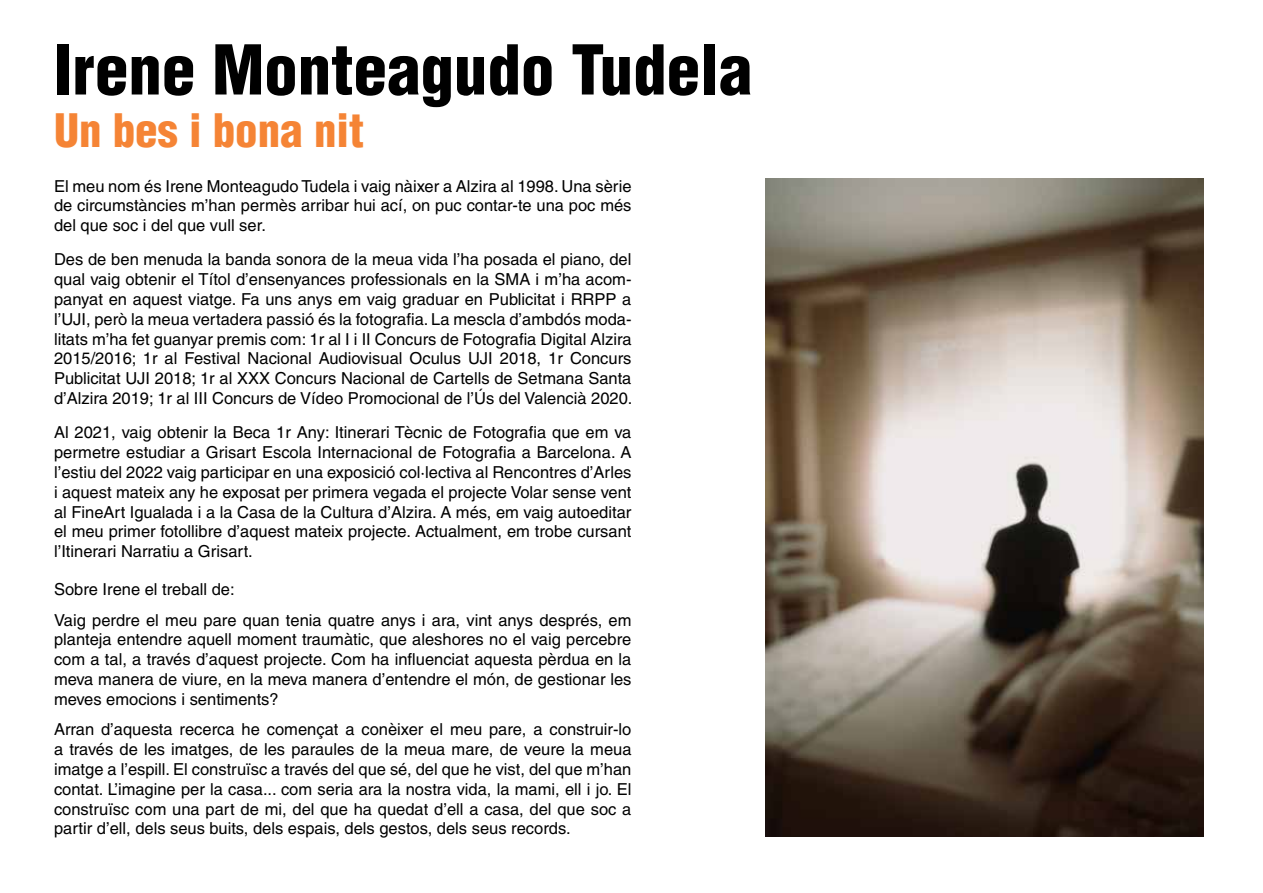
<style>
.page{position:relative;width:1263px;height:893px;background:#fff}
.page>*{position:absolute;margin:0;border:0;box-sizing:border-box;transform-origin:0 0}
.t1{font:900 condensed 66.9px "Helvetica LT";color:#000}
.t2{font:900 condensed 45px "Helvetica LT";color:#f58435}
.t3{font:16.5px/19.8px "Helvetica LT";color:#000;text-align:justify}
</style>
<div class="page">
<img style="left:765px;top:179px;width:439px;height:657px">
<h1 class="t1" style="left:54px;top:28px;width:700px">Irene Monteagudo Tudela</h1>
<h2 class="t2" style="left:54px;top:102px;width:312px">Un bes i bona nit</h2>
<p class="t3" style="left:54px;top:176px;width:579px">El meu nom és Irene Monteagudo Tudela i vaig nàixer a Alzira al 1998. Una sèrie de circumstàncies m’han permès arribar hui ací, on puc contar-te una poc més del que soc i del que vull ser.</p>
<p class="t3" style="left:54px;top:250px;width:580px">Des de ben menuda la banda sonora de la meua vida l’ha posada el piano, del qual vaig obtenir el Títol d’ensenyances professionals en la SMA i m’ha acom&shy;panyat en aquest viatge. Fa uns anys em vaig graduar en Publicitat i RRPP a l’UJI, però la meua vertadera passió és la fotografia. La mescla d’ambdós moda&shy;litats m’ha fet guanyar premis com: 1r al I i II Concurs de Fotografia Digital Alzira 2015/2016; 1r al Festival Nacional Audiovisual Oculus UJI 2018, 1r Concurs Publicitat UJI 2018; 1r al XXX Concurs Nacional de Cartells de Setmana Santa d’Alzira 2019; 1r al III Concurs de Vídeo Promocional de l’Ús del Valencià 2020.</p>
<p class="t3" style="left:54px;top:423px;width:579px">Al 2021, vaig obtenir la Beca 1r Any: Itinerari Tècnic de Fotografia que em va permetre estudiar a Grisart Escola Internacional de Fotografia a Barcelona. A l’estiu del 2022 vaig participar en una exposició col·lectiva al Rencontres d’Arles i aquest mateix any he exposat per primera vegada el projecte Volar sense vent al FineArt Igualada i a la Casa de la Cultura d’Alzira. A més, em vaig autoeditar el meu primer fotollibre d’aquest mateix projecte. Actualment, em trobe cursant l’Itinerari Narratiu a Grisart.</p>
<p class="t3" style="left:54px;top:574px;width:579px;line-height:30.6px">Sobre Irene el treball de:<br>Vaig perdre el meu pare quan tenia quatre anys i ara, vint anys després, em</p>
<p class="t3" style="left:54px;top:630px;width:579px">planteja entendre aquell moment traumàtic, que aleshores no el vaig percebre com a tal, a través d’aquest projecte. Com ha influenciat aquesta pèrdua en la meva manera de viure, en la meva manera d’entendre el món, de gestionar les meves emocions i sentiments?</p>
<p class="t3" style="left:54px;top:720px;width:579px">Arran d’aquesta recerca he començat a conèixer el meu pare, a construir-lo a través de les imatges, de les paraules de la meua mare, de veure la meua imatge a l’espill. El construïsc a través del que sé, del que he vist, del que m’han contat. L’imagine per la casa... com seria ara la nostra vida, la mami, ell i jo. El construïsc com una part de mi, del que ha quedat d’ell a casa, del que soc a partir d’ell, dels seus buits, dels espais, dels gestos, dels seus records.</p>
</div>
